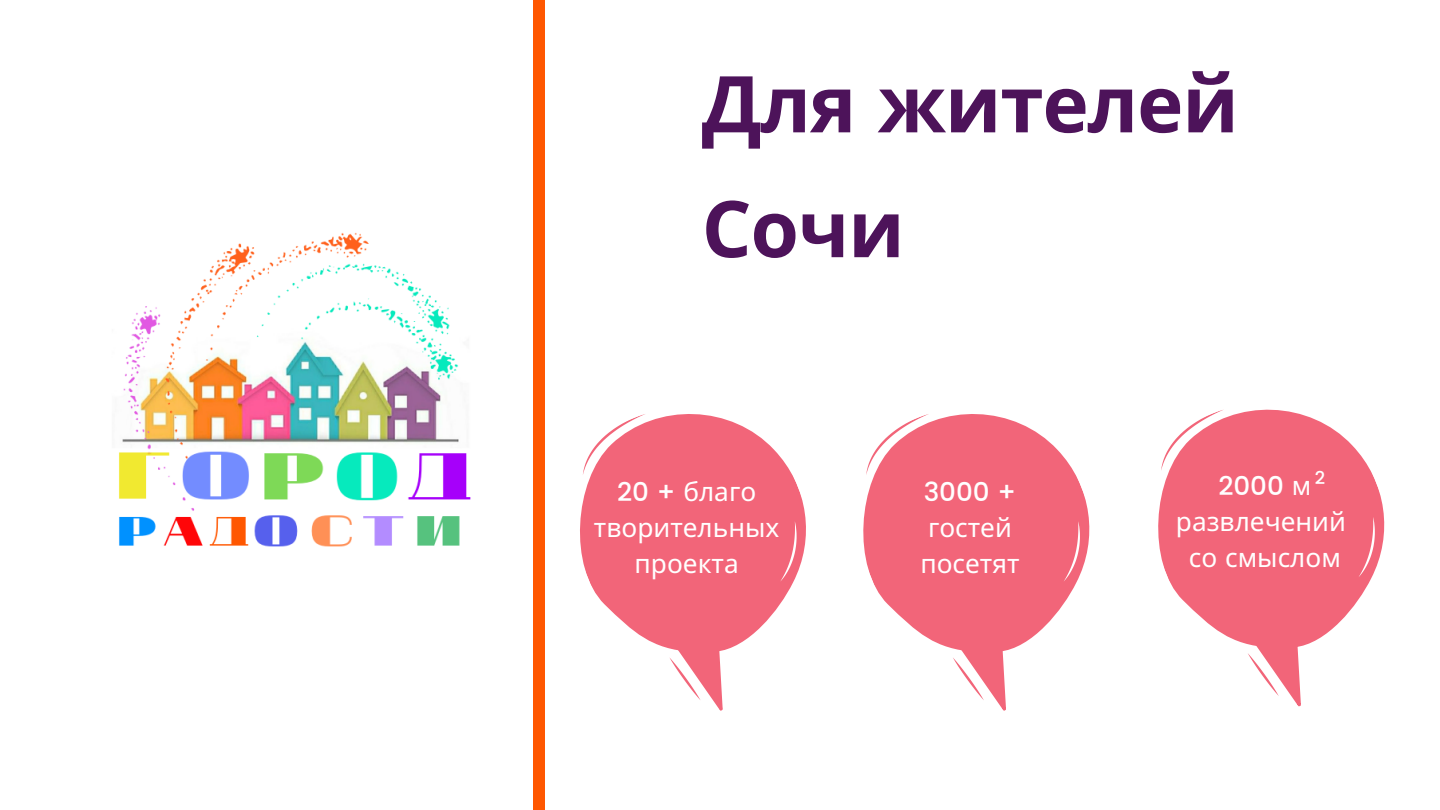
<style>
.page{position:relative;width:1440px;height:810px;background:#fff}
.page>*{position:absolute;margin:0;border:0;box-sizing:border-box;transform-origin:0 0}
.t1{font:700 78.3px/124.9px "Noto Sans";letter-spacing:-.015em;color:#4d135a}
.t2{font:26.2px/36.1px "Noto Sans";color:#fff;text-align:center}
.t3{font:500 26.2px "Poppins";color:#fff}
.t4{font:500 18px "Poppins";color:#fff}
.s1{font-family:"Poppins";font-weight:500}
.s2{font-family:"Noto Sans";font-weight:400}
</style>
<div class="page">
<div style="left:533px;top:0;width:12px;height:810px;background:#ff5700"></div>
<img style="left:119px;top:232px;width:352px;height:315px">
<svg style="left:1158px;top:409px;width:226px;height:233px;fill:#f26579"></svg>
<svg style="left:1240px;top:600px;width:92px;height:107px"></svg>
<svg style="left:1158px;top:409px;width:78px;height:62px"></svg>
<svg style="left:1340px;top:517px;width:45px;height:60px;background:#f37a8b"></svg>
<svg style="left:863px;top:414px;width:226px;height:232px;fill:#f26579"></svg>
<svg style="left:945px;top:605px;width:92px;height:106px"></svg>
<svg style="left:863px;top:414px;width:78px;height:61px"></svg>
<svg style="left:1045px;top:521px;width:45px;height:61px;background:#f3798b"></svg>
<svg style="left:580px;top:414px;width:226px;height:233px;fill:#f26579"></svg>
<svg style="left:662px;top:605px;width:92px;height:106px"></svg>
<svg style="left:580px;top:414px;width:78px;height:61px"></svg>
<svg style="left:762px;top:521px;width:44px;height:61px;background:#f37889"></svg>
<h1 class="t1" style="left:702px;top:40px;width:539px">Для жителей<br>Сочи</h1>
<p class="t4" style="left:1315px;top:467px;width:12px">2</p>
<p class="t2" style="left:594px;top:473px;width:187px"><span class="s1">20 +</span> благо творительных проекта</p>
<p class="t3" style="left:1218px;top:471px;width:95px">2000 <span class="s2">м</span></p>
<p class="t3" style="left:924px;top:477px;width:94px">3000 +</p>
<p class="t2" style="left:920px;top:509px;width:101px;text-align:left">гостей посетят</p>
<p class="t2" style="left:1176px;top:503px;width:172px">развлечений со смыслом</p>
</div>
